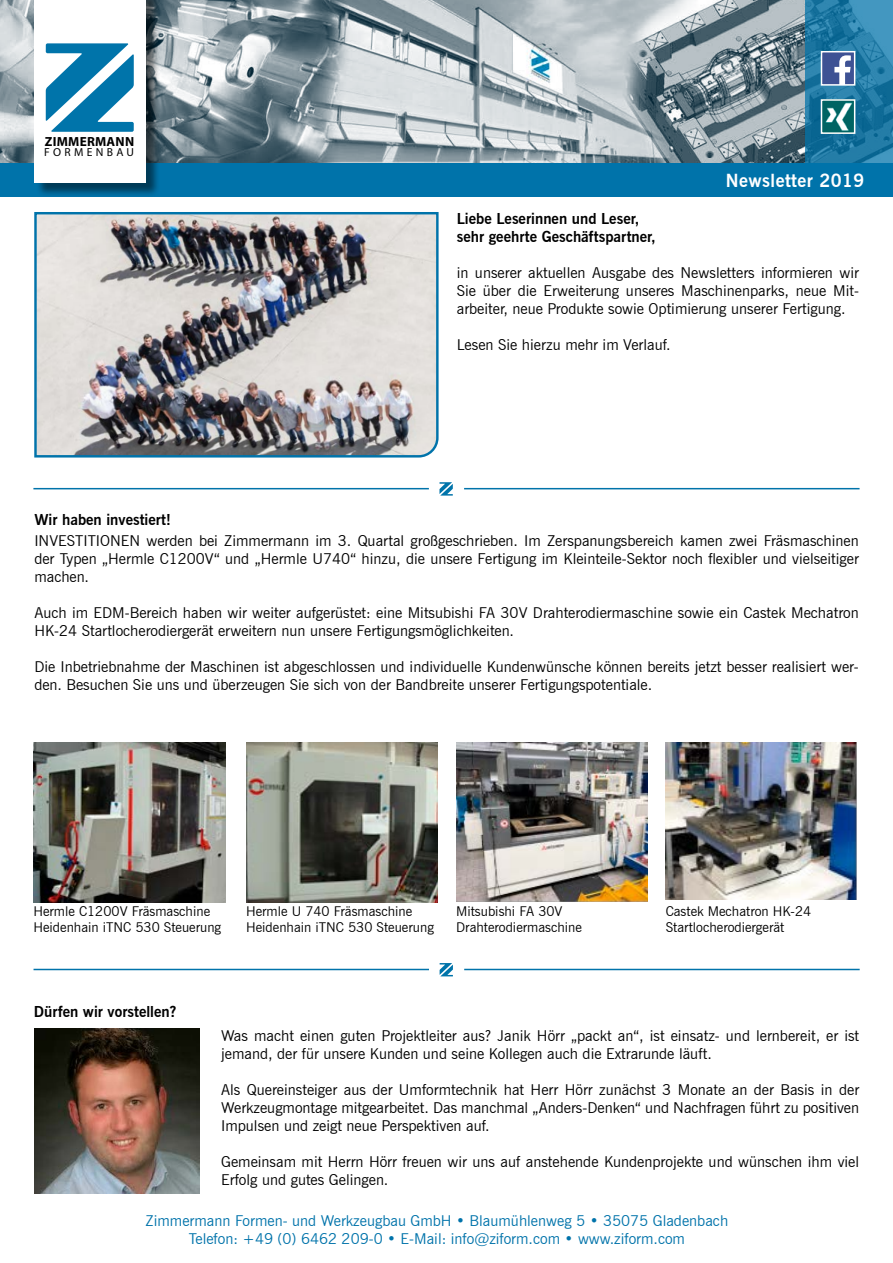
<style>
.page{position:relative;width:893px;height:1263px;background:#fff}
.page>*{position:absolute;margin:0;border:0;box-sizing:border-box;transform-origin:0 0}
.t1{font:700 18px "News Gothic BT";letter-spacing:.025em;color:#fff}
.t2{font:15px/18px "News Gothic BT";color:#000}
.t3{font:15px/18px "News Gothic BT";color:#0073aa;text-align:center}
.t4{font:700 15px/18px "News Gothic BT";color:#000}
.t5{font:13.5px/16.2px "News Gothic BT";color:#000}
.t6{font:700 13.2px "Myriad Pro";letter-spacing:.02em;color:#000}
.t7{font:11.7px "Myriad Pro";letter-spacing:.285em;color:#000}
</style>
<div class="page">
<svg style="left:0;top:0;width:805px;height:164px"></svg>
<svg style="left:805px;top:0;width:88px;height:164px"></svg>
<div style="left:0;top:164px;width:893px;height:33px;background:#0073aa"></div>
<div style="left:36px;top:0;width:124px;height:197px;background:#000;opacity:.49"></div>
<div style="left:34px;top:0;width:112px;height:183px;background:#fff"></div>
<svg style="left:46px;top:43px;width:88px;height:89px"></svg>
<img style="left:34px;top:212px;width:405px;height:246px">
<svg style="left:439px;top:482px;width:14px;height:14px"></svg>
<hr style="left:33px;top:488px;width:396px;height:1px;background:#0073aa">
<hr style="left:464px;top:488px;width:395px;height:1px;background:#0073aa">
<svg style="left:820px;top:50px;width:36px;height:36px"></svg>
<svg style="left:820px;top:98px;width:36px;height:37px"></svg>
<img style="left:34px;top:742px;width:191px;height:160px">
<img style="left:246px;top:742px;width:191px;height:160px">
<img style="left:456px;top:742px;width:191px;height:160px">
<img style="left:666px;top:742px;width:191px;height:157px">
<svg style="left:440px;top:963px;width:13px;height:13px"></svg>
<hr style="left:34px;top:969px;width:395px;height:1px;background:#0073aa">
<hr style="left:464px;top:969px;width:396px;height:1px;background:#0073aa">
<img style="left:34px;top:1028px;width:165px;height:165px">
<p class="t6" style="left:45px;top:132px;width:91px">ZIMMERMANN</p>
<p class="t7" style="left:44px;top:145px;width:91px">FORMENBAU</p>
<p class="t4" style="left:34px;top:510px;width:138px">Wir haben investiert!</p>
<p class="t1" style="left:726px;top:170px;width:140px">Newsletter 2019</p>
<p class="t4" style="left:457px;top:209px;width:200px">Liebe Leserinnen und Leser, sehr geehrte Geschäftspartner,</p>
<p class="t2" style="left:457px;top:263px;width:404px;text-align:justify">in unserer aktuellen Ausgabe des Newsletters informieren wir Sie über die Erweiterung unseres Maschinenparks, neue Mit&shy;arbeiter, neue Produkte sowie Optimierung unserer Fertigung.</p>
<p class="t2" style="left:457px;top:335px;width:215px">Lesen Sie hierzu mehr im Verlauf.</p>
<p class="t2" style="left:34px;top:532px;width:826px;text-align:justify">INVESTITIONEN werden bei Zimmermann im 3. Quartal großgeschrieben. Im Zerspanungsbereich kamen zwei Fräsmaschinen der Typen „Hermle C1200V“ und „Hermle U740“ hinzu, die unsere Fertigung im Kleinteile-Sektor noch flexibler und vielseitiger machen.</p>
<p class="t2" style="left:34px;top:604px;width:826px">Auch im EDM-Bereich haben wir weiter aufgerüstet: eine Mitsubishi FA 30V Drahterodiermaschine sowie ein Castek Mechatron<br>HK-24 Startlocherodiergerät erweitern nun unsere Fertigungsmöglichkeiten.</p>
<p class="t2" style="left:34px;top:658px;width:826px">Die Inbetriebnahme der Maschinen ist abgeschlossen und individuelle Kundenwünsche können bereits jetzt besser realisiert wer&shy;den. Besuchen Sie uns und überzeugen Sie sich von der Bandbreite unserer Fertigungspotentiale.</p>
<p class="t5" style="left:33px;top:903px;width:189px">Hermle C1200V Fräsmaschine<br>Heidenhain iTNC 530 Steuerung</p>
<p class="t5" style="left:246px;top:903px;width:189px">Hermle U 740 Fräsmaschine<br>Heidenhain iTNC 530 Steuerung</p>
<p class="t5" style="left:456px;top:903px;width:127px">Mitsubishi FA 30V<br>Drahterodiermaschine</p>
<p class="t5" style="left:666px;top:903px;width:147px">Castek Mechatron HK-24<br>Startlocherodiergerät</p>
<p class="t4" style="left:34px;top:1002px;width:144px">Dürfen wir vorstellen?</p>
<p class="t2" style="left:221px;top:1027px;width:640px">Was macht einen guten Projektleiter aus? Janik Hörr „packt an“, ist einsatz- und lernbereit, er ist jemand, der für unsere Kunden und seine Kollegen auch die Extrarunde läuft.</p>
<p class="t2" style="left:221px;top:1081px;width:640px;text-align:justify">Als Quereinsteiger aus der Umformtechnik hat Herr Hörr zunächst 3 Monate an der Basis in der Werkzeugmontage mitgearbeitet. Das manchmal „Anders-Denken“ und Nachfragen führt zu positiven Impulsen und zeigt neue Perspektiven auf.</p>
<p class="t2" style="left:221px;top:1153px;width:640px">Gemeinsam mit Herrn Hörr freuen wir uns auf anstehende Kundenprojekte und wünschen ihm viel<br>Erfolg und gutes Gelingen.</p>
<p class="t3" style="left:146px;top:1212px;width:584px">Zimmermann Formen- und Werkzeugbau GmbH • Blaumühlenweg 5 • 35075 Gladenbach<br>Telefon: +49 (0) 6462 209-0 • E-Mail: info@ziform.com • www.ziform.com</p>
</div>
